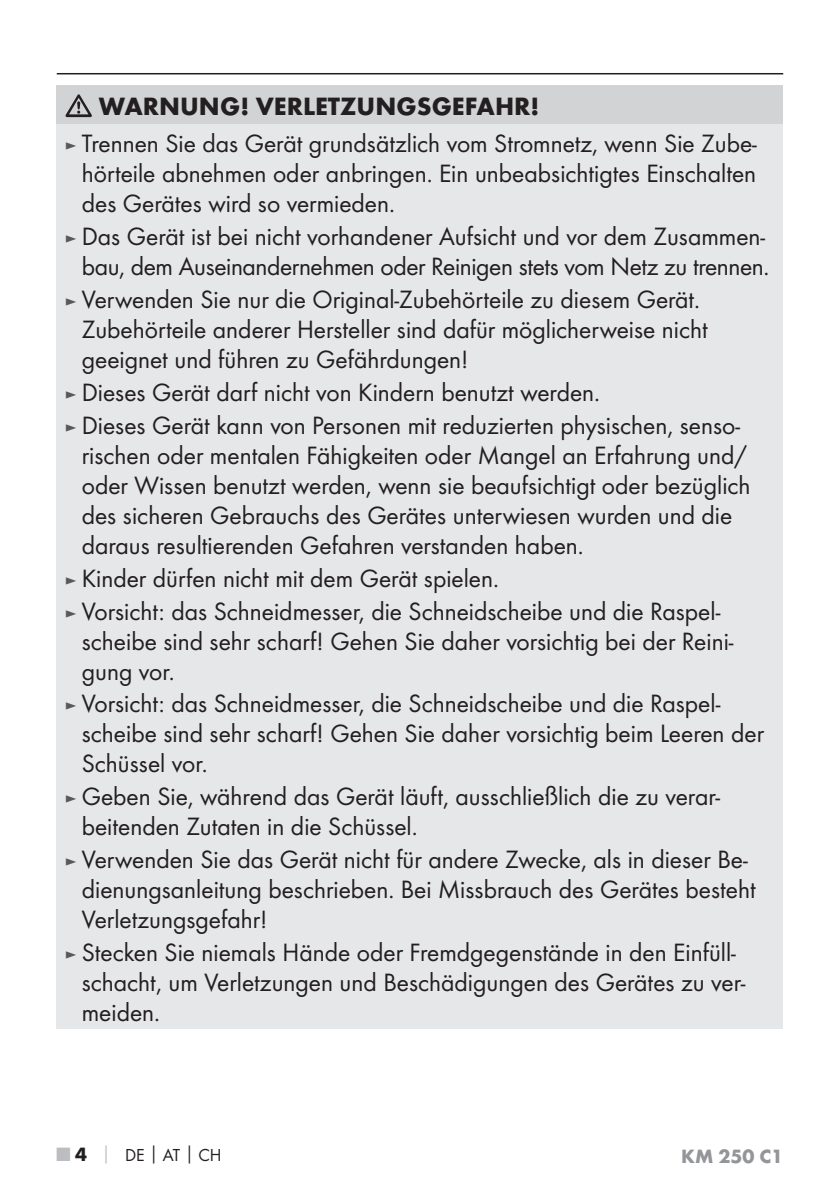
<style>
.page{position:relative;width:840px;height:1191px;background:#fff}
.page>*{position:absolute;margin:0;border:0;box-sizing:border-box;transform-origin:0 0}
.t1{font:26px/30px "Futura Boo";color:#231f20}
.t2{font:700 26px "Futura";color:#231f20}
.t3{font:700 20px "Futura";color:#939598}
.t4{font:18px "Futura Boo";color:#231f20}
.s1{font-size:18px;color:#58595b}
.s2{font-family:"Futura";font-weight:700;font-size:20px;color:#bbbdc0}
.s3{font-family:"Futura";font-weight:700;font-size:20px}
.s4{font-family:"Futura";font-weight:700;color:#bbbdc0}
.s5{font-family:"Futura";font-weight:700}
</style>
<div class="page">
<hr style="left:57px;top:73px;width:725px;height:1px;background:#231f20">
<div style="left:57px;top:85px;width:725px;height:40px;background:#d1d3d4"></div>
<div style="left:57px;top:125px;width:725px;height:904px;background:#e6e7e8"></div>
<svg style="left:65px;top:94px;width:27px;height:23px"></svg>
<p class="t2" style="left:99px;top:96px;width:442px">WARNUNG! VERLETZUNGSGEFAHR!</p>
<p class="t1" style="left:82px;top:130px;width:676px;text-align:justify;text-indent:-17px"><span class="s1">►</span> Trennen Sie das Gerät grundsätzlich vom Stromnetz, wenn Sie Zube&shy;hörteile abnehmen oder anbringen. Ein unbeabsichtigtes Einschalten des Gerätes wird so vermieden.</p>
<p class="t1" style="left:65px;top:223px;width:705px;text-align:right"><span class="s1">►</span> Das Gerät ist bei nicht vorhandener Aufsicht und vor dem Zusammen&shy;bau, dem Auseinandernehmen oder Reinigen stets vom Netz zu trennen.</p>
<p class="t1" style="left:82px;top:286px;width:627px;text-indent:-17px"><span class="s1">►</span> Verwenden Sie nur die Original-Zubehörteile zu diesem Gerät.<br>Zubehörteile anderer Hersteller sind dafür möglicherweise nicht geeignet und führen zu Gefährdungen!</p>
<p class="t1" style="left:65px;top:377px;width:676px;line-height:32.8px"><span class="s1">►</span> Dieses Gerät darf nicht von Kindern benutzt werden.<br><span class="s1">►</span> Dieses Gerät kann von Personen mit reduzierten physischen, senso-</p>
<p class="t1" style="left:82px;top:441px;width:670px">rischen oder mentalen Fähigkeiten oder Mangel an Erfahrung und/ oder Wissen benutzt werden, wenn sie beaufsichtigt oder bezüglich des sicheren Gebrauchs des Gerätes unterwiesen wurden und die daraus resultierenden Gefahren verstanden haben.</p>
<p class="t1" style="left:65px;top:563px;width:656px;line-height:32.8px"><span class="s1">►</span> Kinder dürfen nicht mit dem Gerät spielen.<br><span class="s1">►</span> Vorsicht: das Schneidmesser, die Schneidscheibe und die Raspel-</p>
<p class="t1" style="left:82px;top:627px;width:653px">scheibe sind sehr scharf! Gehen Sie daher vorsichtig bei der Reini&shy;gung vor.</p>
<p class="t1" style="left:82px;top:690px;width:683px;text-indent:-17px"><span class="s1">►</span> Vorsicht: das Schneidmesser, die Schneidscheibe und die Raspel&shy;scheibe sind sehr scharf! Gehen Sie daher vorsichtig beim Leeren der<br>Schüssel vor.</p>
<p class="t1" style="left:82px;top:783px;width:639px;text-indent:-17px"><span class="s1">►</span> Geben Sie, während das Gerät läuft, ausschließlich die zu verar&shy;beitenden Zutaten in die Schüssel.</p>
<p class="t1" style="left:82px;top:846px;width:675px;text-indent:-17px"><span class="s1">►</span> Verwenden Sie das Gerät nicht für andere Zwecke, als in dieser Be&shy;dienungsanleitung beschrieben. Bei Missbrauch des Gerätes besteht<br>Verletzungsgefahr!</p>
<p class="t1" style="left:82px;top:938px;width:665px;text-indent:-17px"><span class="s1">►</span> Stecken Sie niemals Hände oder Fremdgegenstände in den Einfüll&shy;schacht, um Verletzungen und Beschädigungen des Gerätes zu ver&shy;meiden.</p>
<p class="t4" style="left:57px;top:1147px;width:166px"><span class="s2">■</span> <span class="s3">4</span> <span class="s4">│</span> DE<span class="s5">│</span>AT<span class="s5">│</span>CH</p>
<p class="t3" style="left:680px;top:1148px;width:104px">KM 250 C1</p>
</div>
